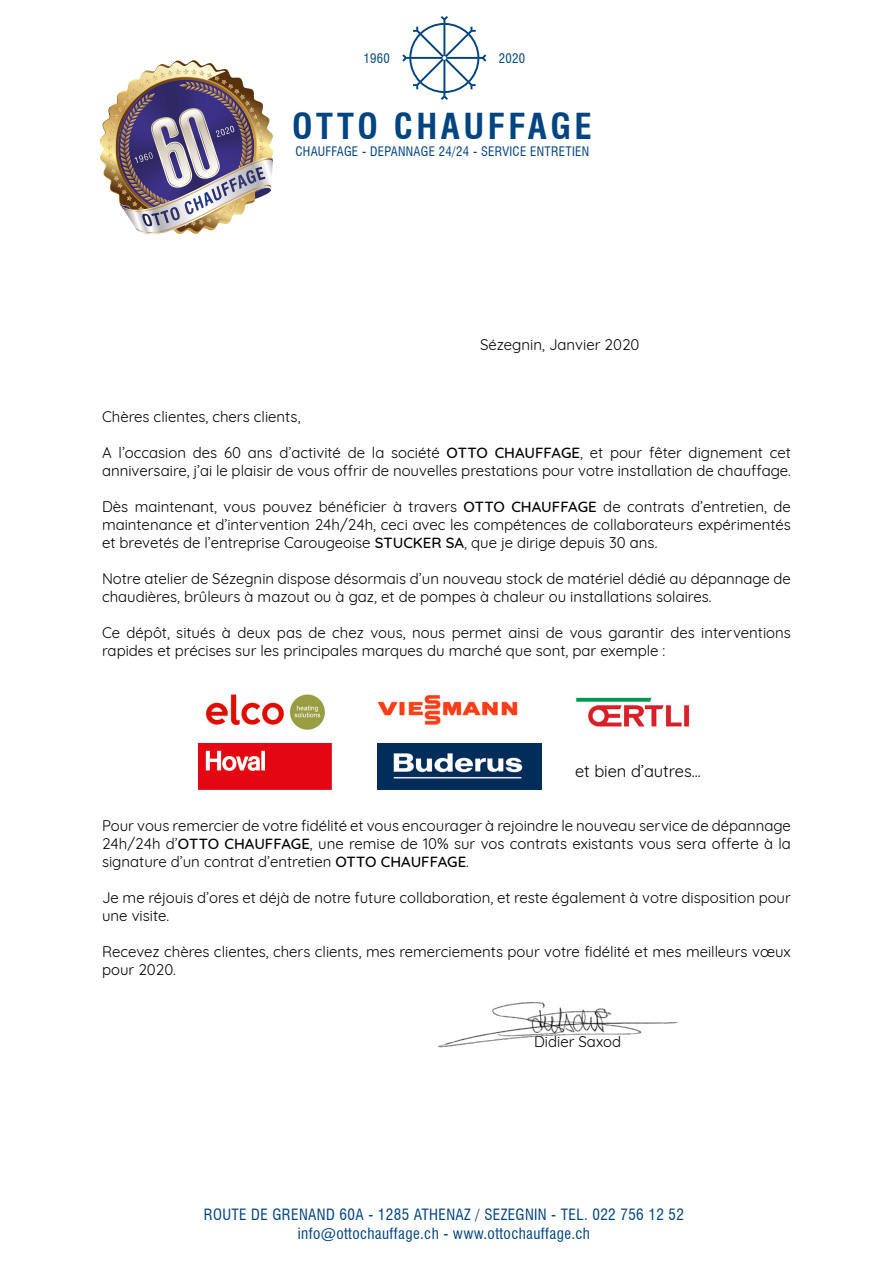
<style>
.page{position:relative;width:893px;height:1263px;background:#fff}
.page>*{position:absolute;margin:0;border:0;box-sizing:border-box;transform-origin:0 0}
.t1{font:700 condensed 41.55px "Swiss 721 BT";letter-spacing:.1em;color:#004481}
.t2{font:700 condensed 34.95px "Swiss 721 BT";letter-spacing:.1em;color:#004481}
.t3{font:16.5px "Quicksand";color:#000}
.t4{font:condensed 15.15px/18.3px "Swiss 721 BT";letter-spacing:.025em;color:#004481;text-align:center}
.t5{font:15px/18px "Quicksand";color:#000}
.t6{font:condensed 12.75px "Swiss 721 BT";letter-spacing:.025em;color:#004481}
.s1{font-weight:500}
</style>
<div class="page">
<svg style="left:402px;top:16px;width:84px;height:84px"></svg>
<img style="left:99px;top:60px;width:174px;height:175px">
<img style="left:438px;top:1002px;width:240px;height:46px">
<img style="left:198px;top:743px;width:133px;height:47px">
<img style="left:205px;top:694px;width:120px;height:36px">
<img style="left:378px;top:695px;width:140px;height:30px">
<img style="left:576px;top:697px;width:114px;height:30px">
<img style="left:378px;top:743px;width:163px;height:47px">
<p class="t6" style="left:363px;top:50px;width:28px">1960</p>
<p class="t6" style="left:499px;top:50px;width:28px">2020</p>
<p class="t2" style="left:292px;top:105px;width:301px">OTTO CHAUFFAGE</p>
<p class="t6" style="left:295px;top:143px;width:295px">CHAUFFAGE - DEPANNAGE 24/24 - SERVICE ENTRETIEN</p>
<p class="t1" style="left:263px;top:130px;width:357px">OTTO CHAUFFAGE</p>
<p class="t5" style="left:480px;top:334px;width:161px">Sézegnin, Janvier 2020</p>
<p class="t5" style="left:102px;top:406px;width:200px">Chères clientes, chers clients,</p>
<p class="t5" style="left:102px;top:442px;width:690px">A l’occasion des 60 ans d’activité de la société <span class="s1">OTTO CHAUFFAGE</span>, et pour fêter dignement cet anniversaire, j’ai le plaisir de vous offrir de nouvelles prestations pour votre installation de chauffage.</p>
<p class="t5" style="left:102px;top:496px;width:690px;text-align:justify">Dès maintenant, vous pouvez bénéficier à travers <span class="s1">OTTO CHAUFFAGE</span> de contrats d’entretien, de maintenance et d’intervention 24h/24h, ceci avec les compétences de collaborateurs expérimentés et brevetés de l’entreprise Carougeoise <span class="s1">STUCKER SA</span>, que je dirige depuis 30 ans.</p>
<p class="t5" style="left:102px;top:568px;width:690px">Notre atelier de Sézegnin dispose désormais d’un nouveau stock de matériel dédié au dépannage de chaudières, brûleurs à mazout ou à gaz, et de pompes à chaleur ou installations solaires.</p>
<p class="t5" style="left:102px;top:622px;width:690px">Ce dépôt, situés à deux pas de chez vous, nous permet ainsi de vous garantir des interventions rapides et précises sur les principales marques du marché que sont, par exemple :</p>
<p class="t3" style="left:575px;top:758px;width:127px">et bien d’autres...</p>
<p class="t5" style="left:102px;top:815px;width:690px;text-align:justify">Pour vous remercier de votre fidélité et vous encourager à rejoindre le nouveau service de dépannage 24h/24h d’<span class="s1">OTTO CHAUFFAGE</span>, une remise de 10% sur vos contrats existants vous sera offerte à la signature d’un contrat d’entretien <span class="s1">OTTO CHAUFFAGE</span>.</p>
<p class="t5" style="left:102px;top:887px;width:690px">Je me réjouis d’ores et déjà de notre future collaboration, et reste également à votre disposition pour une visite.</p>
<p class="t5" style="left:102px;top:941px;width:690px">Recevez chères clientes, chers clients, mes remerciements pour votre fidélité et mes meilleurs vœux pour 2020.</p>
<p class="t5" style="left:534px;top:1031px;width:88px">Didier Saxod</p>
<p class="t4" style="left:204px;top:1206px;width:482px">ROUTE DE GRENAND 60A - 1285 ATHENAZ / SEZEGNIN - TEL. 022 756 12 52 info@ottochauffage.ch - www.ottochauffage.ch</p>
</div>
